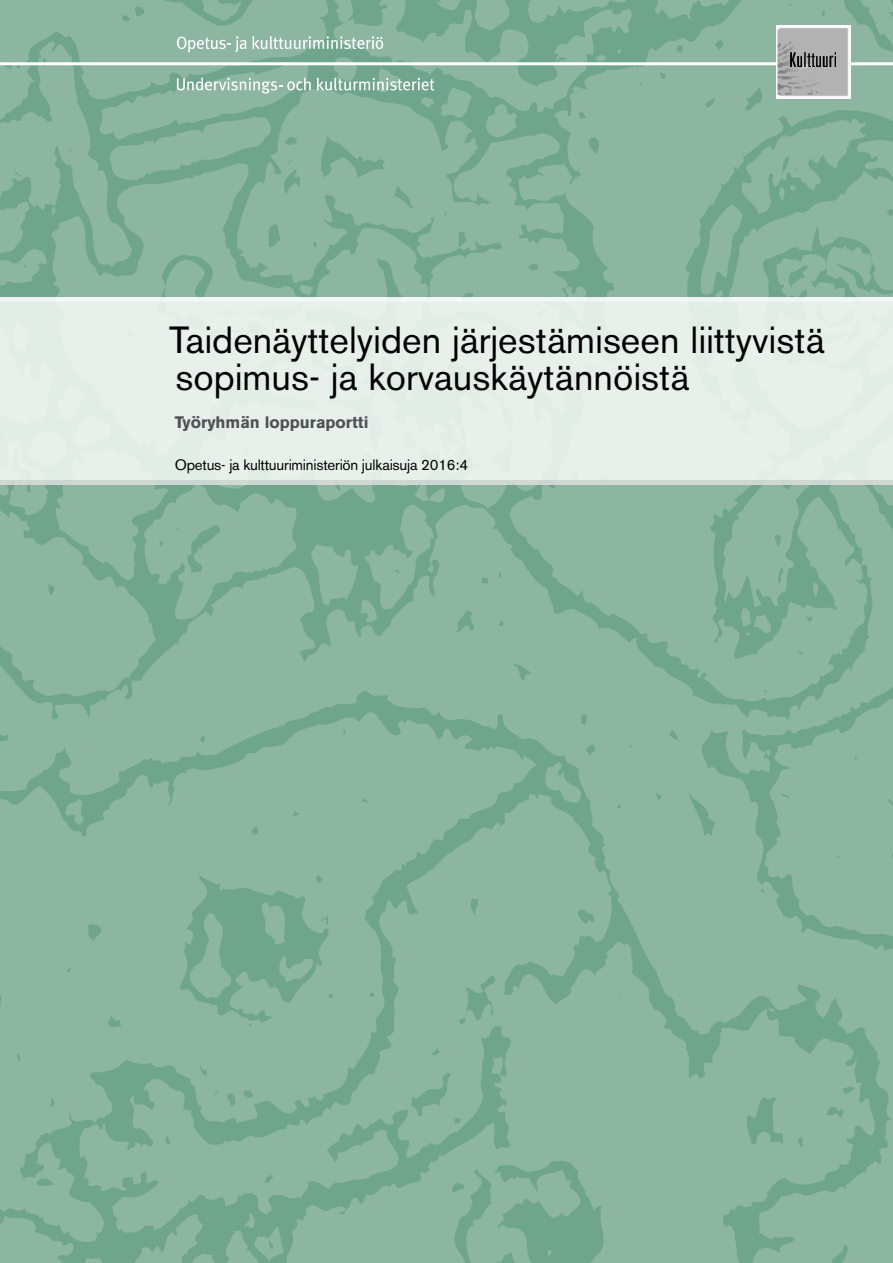
<style>
.page{position:relative;width:893px;height:1263px;background:#fff}
.page>*{position:absolute;margin:0;border:0;box-sizing:border-box;transform-origin:0 0}
.t1{font:37.5px/37.5px "Akzidenz Grotesk BE";color:#000}
.t2{font:700 16.5px "Akzidenz Grotesk BE";color:#504f53}
.t3{font:15px "Akzidenz Grotesk BE";letter-spacing:-.015em;color:#000}
</style>
<div class="page">
<img style="left:0;top:0;width:893px;height:1263px">
<div style="left:0;top:298px;width:893px;height:187px;background:#e8f0ec"></div>
<div style="left:0;top:480px;width:893px;height:5px;background:#d1d8d4"></div>
<hr style="left:0;top:298px;width:893px;height:4px;background:#f3f7f5">
<hr style="left:0;top:62px;width:893px;height:3px;background:#fff">
<svg style="left:177px;top:36px;width:206px;height:16px;background:#a3c5b5"></svg>
<svg style="left:177px;top:78px;width:134px;height:16px;background:#a1c3b3"></svg>
<svg style="left:317px;top:78px;width:117px;height:13px;background:#9cc1b0"></svg>
<img style="left:777px;top:25px;width:73px;height:74px">
<img style="left:791px;top:53px;width:45px;height:14px">
<p class="t1" style="left:169px;top:321px;width:657px">Taidenäyttelyiden järjestämiseen liittyvistä sopimus- ja korvauskäytännöistä</p>
<p class="t2" style="left:175px;top:413px;width:195px">Työryhmän loppuraportti</p>
<p class="t3" style="left:175px;top:456px;width:295px">Opetus- ja kulttuuriministeriön julkaisuja 2016:4</p>
</div>
